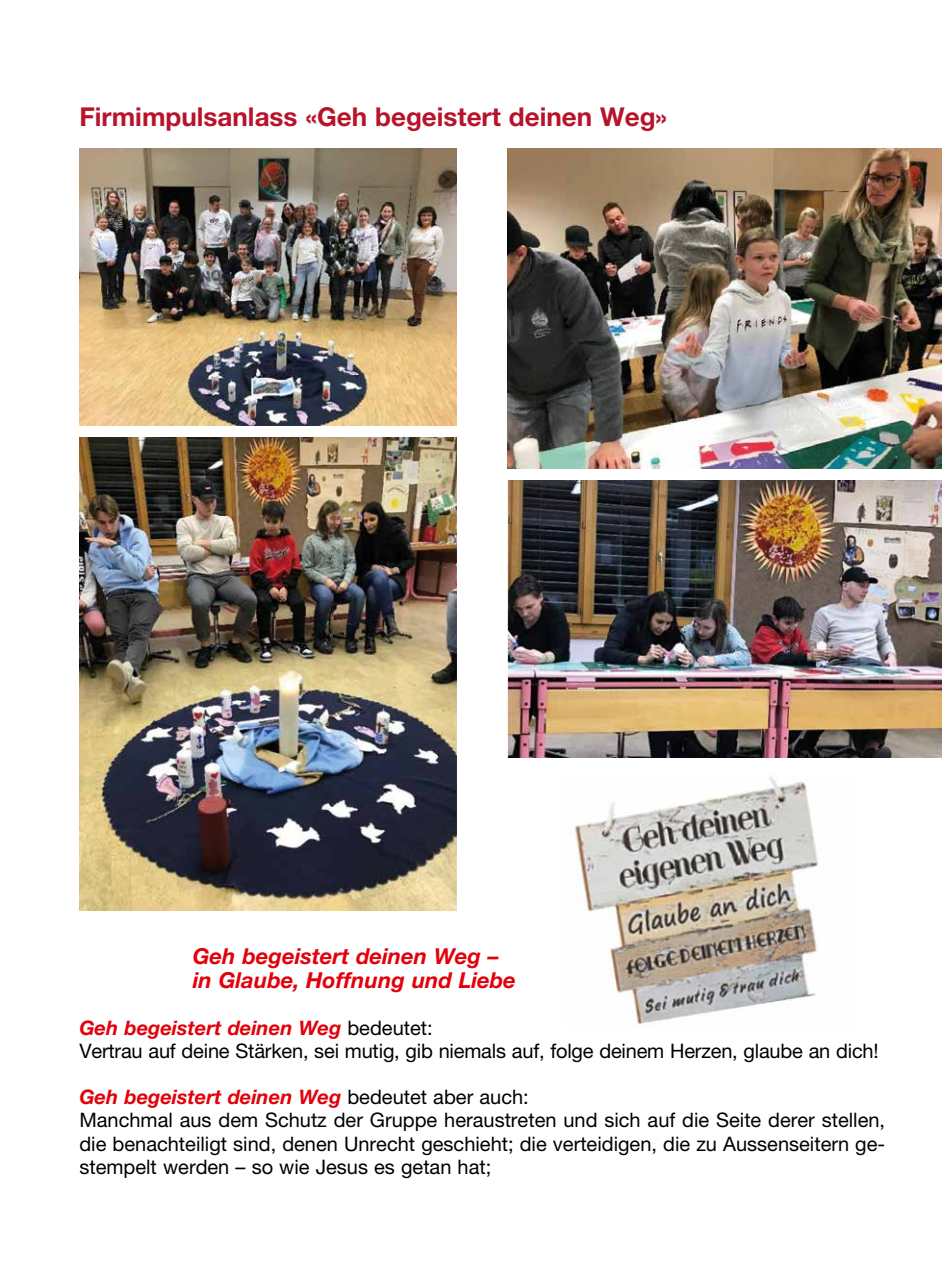
<style>
.page{position:relative;width:942px;height:1276px;background:#fff}
.page>*{position:absolute;margin:0;border:0;box-sizing:border-box;transform-origin:0 0}
.t1{font:700 26px "Helvetica Neue LT Pro";color:#b7142c}
.t2{font:italic 700 22px/24.2px "Helvetica Neue LT Pro";color:#e3000b}
.t3{font:20px/23.2px "Helvetica Neue LT Pro";color:#000}
.s1{font-weight:700;font-style:italic;color:#e3000b}
</style>
<div class="page">
<img style="left:79px;top:148px;width:377px;height:277px">
<img style="left:507px;top:148px;width:434px;height:320px">
<img style="left:79px;top:437px;width:377px;height:473px">
<img style="left:507px;top:480px;width:434px;height:277px">
<img style="left:574px;top:777px;width:245px;height:248px">
<h1 class="t1" style="left:79px;top:101px;width:589px">Firmimpulsanlass «Geh begeistert deinen Weg»</h1>
<p class="t2" style="left:193px;top:943px;width:324px">Geh begeistert deinen Weg – in Glaube, Hoffnung und Liebe</p>
<p class="t3" style="left:79px;top:1015px;width:800px"><span class="s1">Geh begeistert deinen Weg</span> bedeutet:<br>Vertrau auf deine Stärken, sei mutig, gib niemals auf, folge deinem Herzen, glaube an dich!</p>
<p class="t3" style="left:79px;top:1085px;width:807px"><span class="s1">Geh begeistert deinen Weg</span> bedeutet aber auch:<br>Manchmal aus dem Schutz der Gruppe heraustreten und sich auf die Seite derer stellen, die benachteiligt sind, denen Unrecht geschieht; die verteidigen, die zu Aussenseitern ge&shy;stempelt werden – so wie Jesus es getan hat;</p>
</div>
